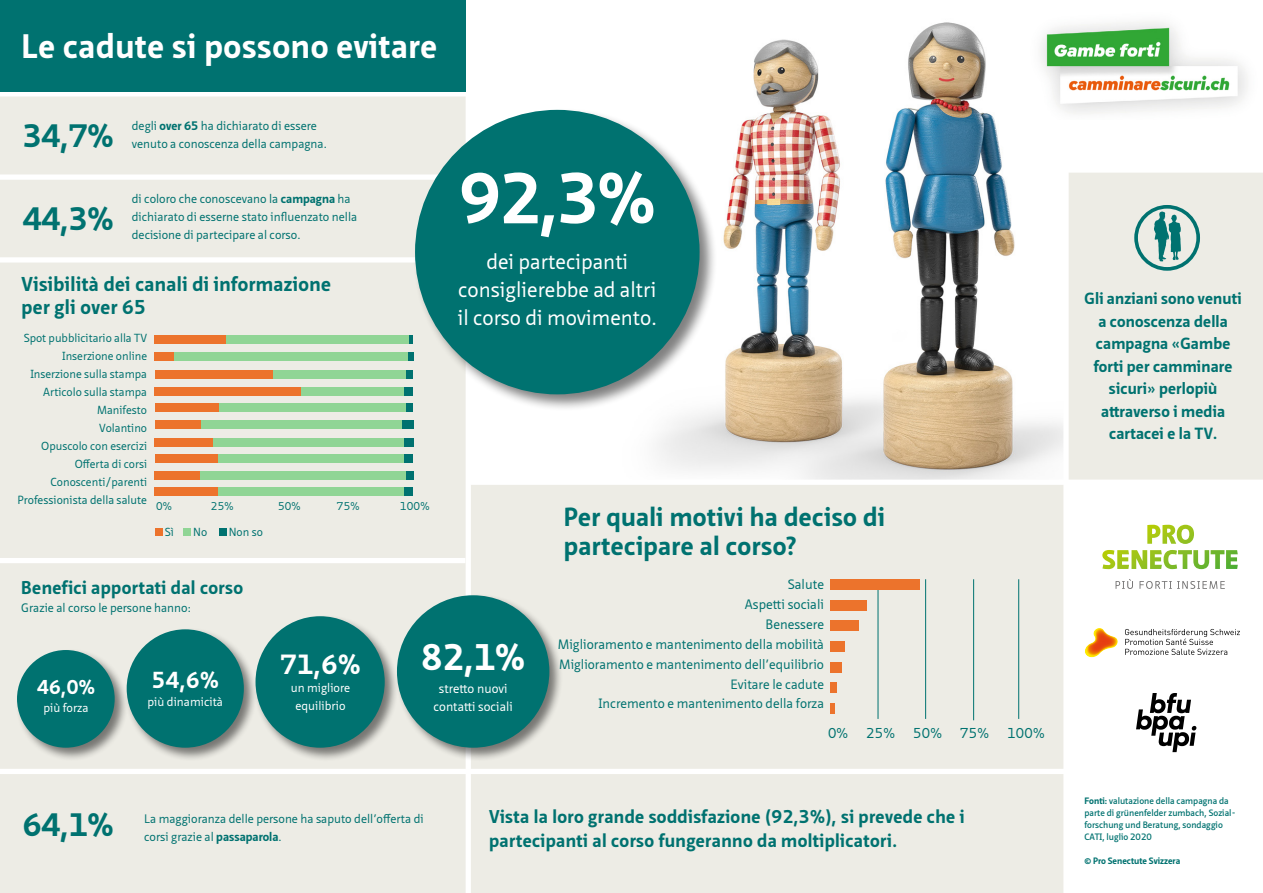
<style>
.page{position:relative;width:1263px;height:893px;background:#fff}
.page>*{position:absolute;margin:0;border:0;box-sizing:border-box;transform-origin:0 0}
.t1{font:700 69.9px "Neue Sans Pro";color:#fff}
.t2{font:700 36px "Neue Sans Pro";color:#fff}
.t3{font:700 33px "Neue Sans Pro";letter-spacing:.02em;color:#fff}
.t4{font:700 31.5px "Neue Sans Pro";color:#007270}
.t5{font:700 27px "Neue Sans Pro";color:#fff}
.t6{font:700 25.5px/28.5px "Neue Sans Pro";letter-spacing:.015em;color:#007270}
.t7{font:700 22.5px "Neue Sans Pro";color:#fff}
.t8{font:20.85px/28.3px "Neue Sans Pro";color:#fff;text-align:center}
.t9{font:700 19.5px/22.5px "Neue Sans Pro";letter-spacing:.02em;color:#007270}
.t10{font:700 19.5px "Neue Sans Pro";color:#fff}
.t11{font:700 18px/24px "Neue Sans Pro";letter-spacing:.02em;color:#007270}
.t12{font:700 15.75px/22.5px "Neue Sans Pro";letter-spacing:.01em;color:#007270;text-align:center}
.t13{font:13.95px "Neue Sans Pro";letter-spacing:.02em;color:#007270}
.t14{font:13.2px/20px "Neue Sans Pro";color:#007270;text-align:right}
.t15{font:13.05px/19.6px "Neue Sans Pro";color:#007270;text-align:right}
.t16{font:12.6px/18px "Neue Sans Pro";color:#fff;text-align:center}
.t17{font:12px/18px "Neue Sans Pro";color:#007270}
.t18{font:12px/18px "Neue Sans Pro";color:#fff;text-align:center}
.t19{font:11.55px "Neue Sans Pro";color:#007270}
.t20{font:11.4px/18px "Neue Sans Pro";color:#007270;text-align:right}
.t21{font:11.1px "Neue Sans Pro";color:#007270}
.t22{font:10.95px "Neue Sans Pro";color:#007270}
.t23{font:600 9px/12px "Neue Sans Pro";color:#007270}
.t24{font:700 9px "Neue Sans Pro";color:#007270}
.s1{font-weight:700}
</style>
<div class="page">
<img style="left:657px;top:22px;width:406px;height:458px">
<div style="left:469px;top:484px;width:595px;height:409px;background:#edece5"></div>
<div style="left:1066px;top:172px;width:197px;height:310px;background:#edece5"></div>
<div style="left:0;top:80px;width:466px;height:813px;background:#edece5"></div>
<img style="left:1026px;top:21px;width:222px;height:99px">
<div style="left:0;top:174px;width:484px;height:6px;background:#fff"></div>
<div style="left:467px;top:480px;width:796px;height:5px;background:#fff"></div>
<div style="left:0;top:91px;width:486px;height:5px;background:#fff"></div>
<div style="left:0;top:257px;width:460px;height:6px;background:#fff"></div>
<div style="left:0;top:558px;width:465px;height:5px;background:#fff"></div>
<svg style="left:1134px;top:205px;width:66px;height:66px"></svg>
<div style="left:15px;top:648px;width:114px;height:114px;background:#000;opacity:.5"></div>
<div style="left:17px;top:650px;width:98px;height:98px;background:#007270;border-radius:50%"></div>
<div style="left:125px;top:627px;width:133px;height:135px;background:#000;opacity:.5"></div>
<div style="left:127px;top:629px;width:117px;height:119px;background:#007270;border-radius:50%"></div>
<div style="left:254px;top:614px;width:145px;height:148px;background:#000;opacity:.5"></div>
<div style="left:256px;top:616px;width:129px;height:132px;background:#007270;border-radius:50%"></div>
<div style="left:0;top:769px;width:1066px;height:5px;background:#fff"></div>
<div style="left:466px;top:0;width:5px;height:893px;background:#fff"></div>
<div style="left:395px;top:593px;width:169px;height:169px;background:#000;opacity:.5"></div>
<div style="left:397px;top:595px;width:152px;height:153px;background:#007270;border-radius:50%"></div>
<div style="left:412px;top:107px;width:305px;height:305px;background:#000;opacity:.5"></div>
<div style="left:415px;top:110px;width:284px;height:284px;background:#007270;border-radius:50%"></div>
<div style="left:0;top:0;width:466px;height:91px;background:#007270"></div>
<svg style="left:1102px;top:525px;width:136px;height:44px"></svg>
<svg style="left:1115px;top:579px;width:18px;height:10px"></svg>
<svg style="left:1139px;top:581px;width:86px;height:8px"></svg>
<div style="left:1063px;top:161px;width:6px;height:732px;background:#fff"></div>
<div style="left:155px;top:529px;width:8px;height:7px;background:#ec732c"></div>
<div style="left:183px;top:529px;width:8px;height:7px;background:#90d595"></div>
<div style="left:219px;top:529px;width:7px;height:7px;background:#007270"></div>
<svg style="left:409px;top:335px;width:4px;height:8px"></svg>
<div style="left:226px;top:335px;width:183px;height:8px;background:#90d595"></div>
<div style="left:155px;top:335px;width:71px;height:8px;background:#ec732c"></div>
<div style="left:155px;top:403px;width:71px;height:8px;background:#ec732c"></div>
<div style="left:406px;top:403px;width:7px;height:8px;background:#007270"></div>
<div style="left:219px;top:403px;width:187px;height:8px;background:#90d595"></div>
<div style="left:406px;top:370px;width:7px;height:8px;background:#007270"></div>
<div style="left:272px;top:370px;width:134px;height:8px;background:#90d595"></div>
<div style="left:155px;top:370px;width:117px;height:8px;background:#ec732c"></div>
<div style="left:155px;top:438px;width:58px;height:8px;background:#ec732c"></div>
<div style="left:404px;top:438px;width:9px;height:8px;background:#007270"></div>
<div style="left:213px;top:438px;width:191px;height:8px;background:#90d595"></div>
<div style="left:155px;top:471px;width:46px;height:8px;background:#ec732c"></div>
<div style="left:405px;top:471px;width:8px;height:8px;background:#007270"></div>
<div style="left:200px;top:471px;width:206px;height:8px;background:#90d595"></div>
<div style="left:155px;top:352px;width:19px;height:8px;background:#ec732c"></div>
<div style="left:174px;top:352px;width:235px;height:8px;background:#90d595"></div>
<div style="left:408px;top:352px;width:5px;height:8px;background:#007270"></div>
<div style="left:155px;top:420px;width:47px;height:8px;background:#ec732c"></div>
<div style="left:402px;top:420px;width:11px;height:8px;background:#007270"></div>
<div style="left:201px;top:420px;width:201px;height:8px;background:#90d595"></div>
<div style="left:404px;top:387px;width:9px;height:8px;background:#007270"></div>
<div style="left:241px;top:387px;width:163px;height:8px;background:#90d595"></div>
<div style="left:155px;top:387px;width:146px;height:8px;background:#ec732c"></div>
<div style="left:155px;top:454px;width:63px;height:8px;background:#ec732c"></div>
<div style="left:404px;top:454px;width:9px;height:8px;background:#007270"></div>
<div style="left:218px;top:454px;width:186px;height:8px;background:#90d595"></div>
<div style="left:155px;top:488px;width:73px;height:8px;background:#ec732c"></div>
<div style="left:404px;top:488px;width:9px;height:8px;background:#007270"></div>
<div style="left:219px;top:488px;width:185px;height:8px;background:#90d595"></div>
<hr style="left:1018px;top:579px;width:1px;height:140px;background:#007270">
<hr style="left:973px;top:579px;width:1px;height:141px;background:#007270">
<hr style="left:878px;top:579px;width:1px;height:140px;background:#007270">
<hr style="left:925px;top:579px;width:1px;height:140px;background:#007270">
<div style="left:830px;top:579px;width:90px;height:10px;background:#ec732c"></div>
<div style="left:830px;top:662px;width:11px;height:10px;background:#ec732c"></div>
<div style="left:830px;top:621px;width:29px;height:10px;background:#ec732c"></div>
<hr style="left:830px;top:703px;width:4px;height:10px;background:#ec732c">
<div style="left:830px;top:600px;width:36px;height:10px;background:#ec732c"></div>
<div style="left:830px;top:683px;width:6px;height:10px;background:#ec732c"></div>
<div style="left:830px;top:641px;width:15px;height:10px;background:#ec732c"></div>
<div style="left:1065px;top:167px;width:198px;height:6px;background:#fff"></div>
<img style="left:1085px;top:628px;width:33px;height:29px">
<svg style="left:1125px;top:629px;width:115px;height:26px"></svg>
<svg style="left:1136px;top:693px;width:60px;height:59px"></svg>
<h3 class="t3" style="left:22px;top:25px;width:417px">Le cadute si possono evitare</h3>
<h3 class="t4" style="left:23px;top:115px;width:93px">34,7%</h3>
<p class="t17" style="left:132px;top:117px;width:196px">degli <span class="s1">over 65</span> ha dichiarato di essere venuto a conoscenza della campagna.</p>
<h3 class="t4" style="left:23px;top:198px;width:93px">44,3%</h3>
<p class="t17" style="left:132px;top:190px;width:227px">di coloro che conoscevano la <span class="s1">campagna</span> ha dichiarato di esserne stato influenzato nella decisione di partecipare al corso.</p>
<h3 class="t9" style="left:22px;top:273px;width:311px">Visibilità dei canali di informazione per gli over 65</h3>
<p class="t20" style="left:24px;top:329px;width:125px">Spot pubblicitario alla TV<br>Inserzione online<br>Inserzione sulla stampa<br>Articolo sulla stampa<br>Manifesto<br>Volantino<br>Opuscolo con esercizi<br>Offerta di corsi<br>Conoscenti/parenti</p>
<p class="t19" style="left:17px;top:492px;width:131px">Professionista della salute</p>
<p class="t22" style="left:156px;top:499px;width:17px">0%</p>
<p class="t22" style="left:211px;top:499px;width:24px">25%</p>
<p class="t22" style="left:278px;top:499px;width:24px">50%</p>
<p class="t22" style="left:337px;top:499px;width:24px">75%</p>
<p class="t21" style="left:400px;top:499px;width:31px">100%</p>
<p class="t20" style="left:165px;top:523px;width:11px">Sì</p>
<p class="t20" style="left:193px;top:523px;width:16px">No</p>
<p class="t20" style="left:229px;top:523px;width:36px">Non so</p>
<h1 class="t1" style="left:459px;top:153px;width:198px">92,3%</h1>
<h3 class="t8" style="left:458px;top:247px;width:200px">dei partecipanti consiglierebbe ad altri il corso di movimento.</h3>
<h3 class="t6" style="left:564px;top:503px;width:323px">Per quali motivi ha deciso di partecipare al corso?</h3>
<h3 class="t11" style="left:21px;top:575px;width:223px">Benefici apportati dal corso</h3>
<p class="t17" style="left:21px;top:599px;width:171px">Grazie al corso le persone hanno:</p>
<h3 class="t10" style="left:37px;top:674px;width:59px">46,0%</h3>
<p class="t18" style="left:43px;top:699px;width:47px">più forza</p>
<h3 class="t7" style="left:152px;top:665px;width:68px">54,6%</h3>
<p class="t18" style="left:148px;top:692px;width:77px">più dinamicità</p>
<h2 class="t2" style="left:421px;top:634px;width:106px">82,1%</h2>
<h3 class="t5" style="left:280px;top:647px;width:82px">71,6%</h3>
<p class="t18" style="left:291px;top:679px;width:61px">un migliore equilibrio</p>
<p class="t16" style="left:433px;top:679px;width:81px">stretto nuovi contatti sociali</p>
<p class="t14" style="left:558px;top:575px;width:268px">Salute<br>Aspetti sociali<br>Benessere<br>Miglioramento e mantenimento della mobilità</p>
<p class="t15" style="left:559px;top:654px;width:266px">Miglioramento e mantenimento dell’equilibrio<br>Evitare le cadute<br>Incremento e mantenimento della forza</p>
<p class="t13" style="left:828px;top:724px;width:22px">0%</p>
<p class="t13" style="left:866px;top:724px;width:30px">25%</p>
<p class="t13" style="left:913px;top:724px;width:30px">50%</p>
<p class="t13" style="left:960px;top:724px;width:30px">75%</p>
<p class="t13" style="left:1007px;top:724px;width:39px">100%</p>
<h3 class="t4" style="left:23px;top:804px;width:93px">64,1%</h3>
<p class="t17" style="left:144px;top:809px;width:281px">La maggioranza delle persone ha saputo dell’offerta di corsi grazie al <span class="s1">passaparola</span>.</p>
<h3 class="t11" style="left:489px;top:804px;width:477px">Vista la loro grande soddisfazione (92,3%), si prevede che i partecipanti al corso fungeranno da moltiplicatori.</h3>
<h3 class="t12" style="left:1084px;top:287px;width:159px">Gli anziani sono venuti a conoscenza della campagna «Gambe forti per camminare sicuri» perlopiù attraverso i media cartacei e la TV.</h3>
<p class="t23" style="left:1084px;top:795px;width:153px"><span class="s1">Fonti:</span> valutazione della campagna da parte di grünenfelder zumbach, Sozial&shy;forschung und Beratung, sondaggio<br>CATI, luglio 2020</p>
<p class="t24" style="left:1084px;top:855px;width:97px">© Pro Senectute Svizzera</p>
</div>
